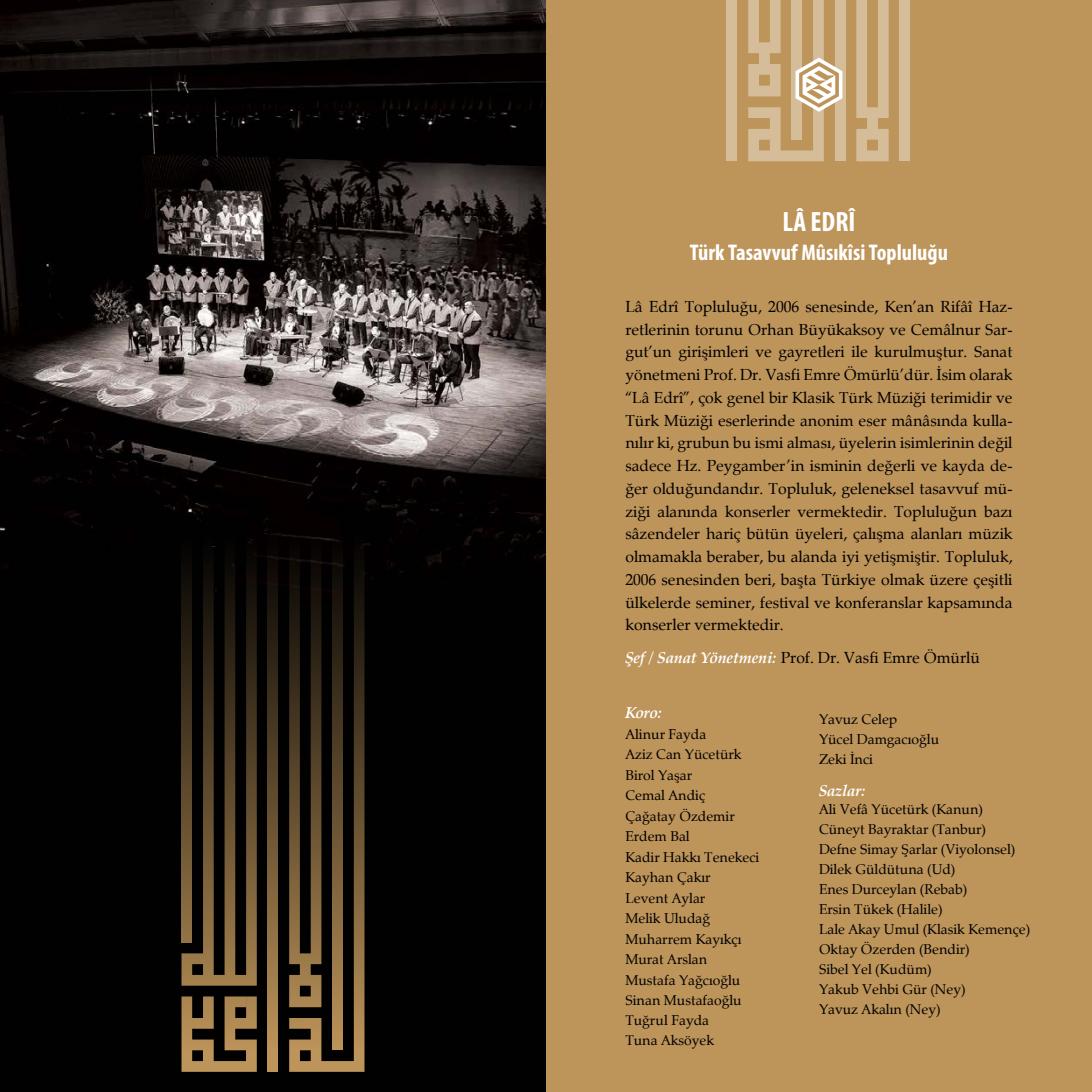
<style>
.page{position:relative;width:1092px;height:1092px;background:#fff}
.page>*{position:absolute;margin:0;border:0;box-sizing:border-box;transform-origin:0 0}
.t1{font:700 condensed 28px "Myriad Pro";color:#fff}
.t2{font:700 condensed 22.75px "Myriad Pro";color:#fff}
.t3{font:15.75px/22.8px "Zapf Calligraphic 801 BT";color:#000;text-align:justify}
.t4{font:italic 700 15.75px "Zapf Calligraphic 801 BT";color:#fff}
.t5{font:14px/20.5px "Zapf Calligraphic 801 BT";color:#000}
.s1{font-weight:700;font-style:italic;color:#fff}
</style>
<div class="page">
<div style="left:546px;top:0;width:545px;height:1091px;background:#bd945a"></div>
<div style="left:899px;top:0;width:11px;height:161px;background:#d6bd9a"></div>
<svg style="left:842px;top:0;width:3px;height:161px"></svg>
<div style="left:726px;top:0;width:11px;height:161px;background:#d6bd9a"></div>
<svg style="left:856px;top:0;width:32px;height:161px"></svg>
<img style="left:0;top:0;width:546px;height:1091px">
<svg style="left:748px;top:0;width:94px;height:161px"></svg>
<svg style="left:267px;top:0;width:11px;height:1071px;background:#4c3e2e"></svg>
<svg style="left:181px;top:0;width:76px;height:985px;background:#383029"></svg>
<svg style="left:289px;top:1007px;width:75px;height:64px;background:#6c5433"></svg>
<svg style="left:289px;top:0;width:75px;height:1007px;background:#362e27"></svg>
<svg style="left:181px;top:996px;width:76px;height:75px;background:#775d38"></svg>
<h1 class="t1" style="left:782px;top:204px;width:75px">LÂ EDRÎ</h1>
<h2 class="t2" style="left:690px;top:238px;width:259px">Türk Tasavvuf Mûsıkîsi Topluluğu</h2>
<p class="t3" style="left:625px;top:295px;width:388px">Lâ Edrî Topluluğu, 2006 senesinde, Ken’an Rifâî Haz&shy;retlerinin torunu Orhan Büyükaksoy ve Cemâlnur Sar&shy;gut’un girişimleri ve gayretleri ile kurulmuştur. Sanat yönetmeni Prof. Dr. Vasfi Emre Ömürlü’dür. İsim olarak “Lâ Edrî”, çok genel bir Klasik Türk Müziği terimidir ve Türk Müziği eserlerinde anonim eser mânâsında kulla&shy;nılır ki, grubun bu ismi alması, üyelerin isimlerinin değil sadece Hz. Peygamber’in isminin değerli ve kayda de&shy;ğer olduğundandır. Topluluk, geleneksel tasavvuf mü&shy;ziği alanında konserler vermektedir. Topluluğun bazı sâzendeler hariç bütün üyeleri, çalışma alanları müzik olmamakla beraber, bu alanda iyi yetişmiştir. Topluluk, 2006 senesinden beri, başta Türkiye olmak üzere çeşitli ülkelerde seminer, festival ve konferanslar kapsamında konserler vermektedir.</p>
<p class="t3" style="left:625px;top:646px;width:356px"><span class="s1">Şef / Sanat Yönetmeni:</span> Prof. Dr. Vasfi Emre Ömürlü</p>
<p class="t4" style="left:625px;top:702px;width:38px">Koro:</p>
<p class="t5" style="left:625px;top:723px;width:135px">Alinur Fayda<br>Aziz Can Yücetürk<br>Birol Yaşar<br>Cemal Andiç<br>Çağatay Özdemir<br>Erdem Bal<br>Kadir Hakkı Tenekeci<br>Kayhan Çakır<br>Levent Aylar<br>Melik Uludağ<br>Muharrem Kayıkçı<br>Murat Arslan<br>Mustafa Yağcıoğlu<br>Sinan Mustafaoğlu<br>Tuğrul Fayda<br>Tuna Aksöyek</p>
<p class="t5" style="left:819px;top:709px;width:122px;line-height:19.9px">Yavuz Celep<br>Yücel Damgacıoğlu<br>Zeki İnci</p>
<p class="t4" style="left:819px;top:781px;width:48px">Sazlar:</p>
<p class="t5" style="left:819px;top:798px;width:213px;line-height:19.9px">Ali Vefâ Yücetürk (Kanun)<br>Cüneyt Bayraktar (Tanbur)<br>Defne Simay Şarlar (Viyolonsel)<br>Dilek Güldütuna (Ud)<br>Enes Durceylan (Rebab)<br>Ersin Tükek (Halile)<br>Lale Akay Umul (Klasik Kemençe)<br>Oktay Özerden (Bendir)<br>Sibel Yel (Kudüm)<br>Yakub Vehbi Gür (Ney)<br>Yavuz Akalın (Ney)</p>
</div>
